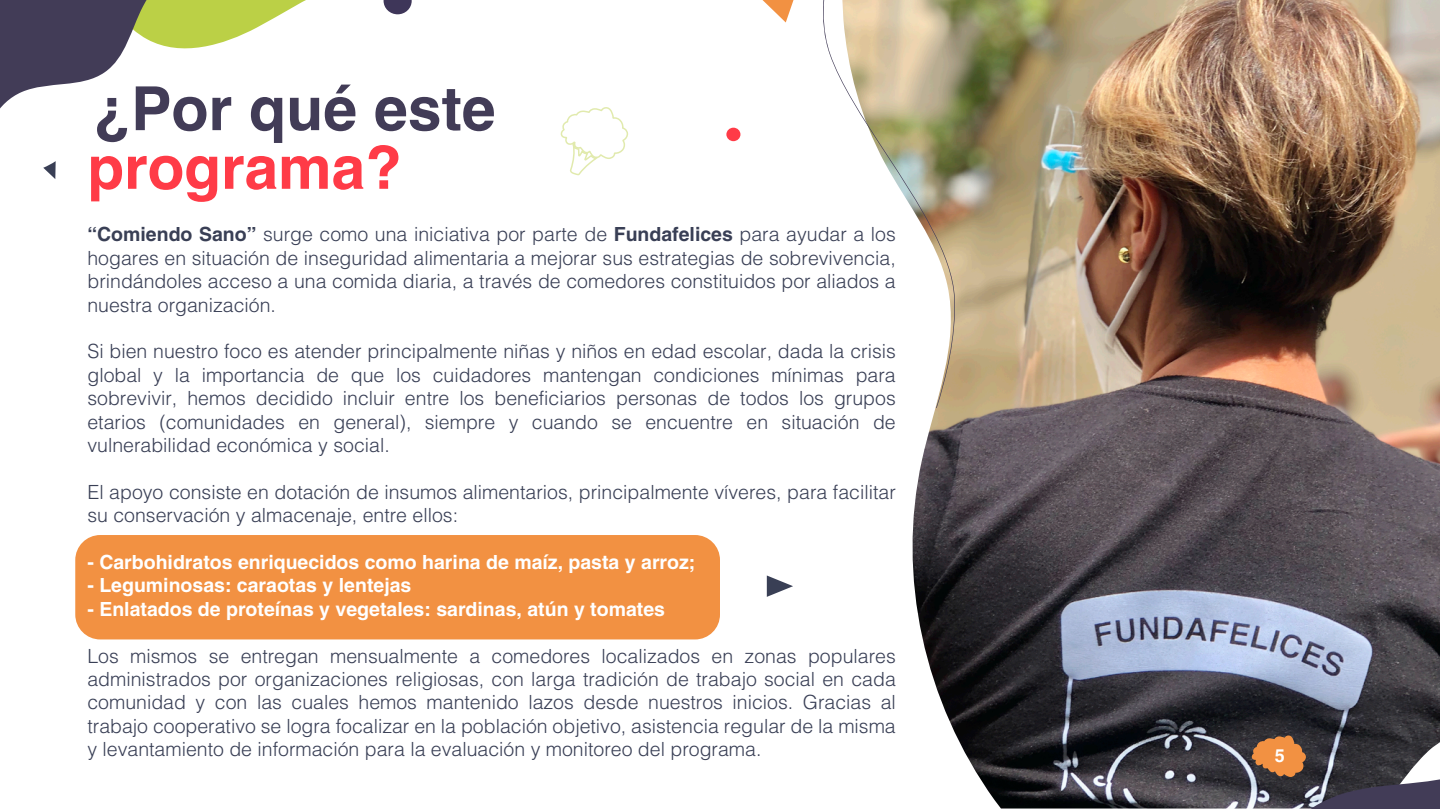
<style>
.page{position:relative;width:1440px;height:810px;background:#fff}
.page>*{position:absolute;margin:0;border:0;box-sizing:border-box;transform-origin:0 0}
.t1{font:700 60.75px "Helvetica";color:#423c57}
.t2{font:700 60.15px "Helvetica";color:#ff3b47}
.t3{font:300 19.5px/23.4px "Helvetica LT Std";color:#393f55;text-align:justify}
.t4{font:700 19.5px "Helvetica LT Std";color:#fff}
.t5{font:700 18px "Helvetica";color:#fff}
.s1{font-weight:700}
</style>
<div class="page">
<img style="left:912px;top:0;width:528px;height:809px">
<div style="left:726px;top:128px;width:14px;height:13px;background:#ff3b47;border-radius:50%"></div>
<svg style="left:0;top:0;width:306px;height:109px"></svg>
<svg style="left:43px;top:161px;width:13px;height:18px"></svg>
<svg style="left:767px;top:575px;width:26px;height:22px"></svg>
<div style="left:75px;top:535px;width:645px;height:104px;background:#f29142;border-radius:25px"></div>
<svg style="left:1251px;top:735px;width:189px;height:74px;background:#5f5354"></svg>
<svg style="left:384px;top:0;width:28px;height:14px"></svg>
<svg style="left:763px;top:0;width:31px;height:22px"></svg>
<svg style="left:561px;top:107px;width:67px;height:68px"></svg>
<svg style="left:823px;top:0;width:133px;height:408px"></svg>
<h1 class="t1" style="left:94px;top:72px;width:403px">¿Por qué este</h1>
<h2 class="t2" style="left:87px;top:131px;width:316px">programa?</h2>
<p class="t3" style="left:87px;top:223px;width:810px"><span class="s1">“Comiendo Sano”</span> surge como una iniciativa por parte de <span class="s1">Fundafelices</span> para ayudar a los hogares en situación de inseguridad alimentaria a mejorar sus estrategias de sobrevivencia, brindándoles acceso a una comida diaria, a través de comedores constituidos por aliados a nuestra organización.</p>
<p class="t3" style="left:87px;top:340px;width:810px">Si bien nuestro foco es atender principalmente niñas y niños en edad escolar, dada la crisis global y la importancia de que los cuidadores mantengan condiciones mínimas para sobrevivir, hemos decidido incluir entre los beneficiarios personas de todos los grupos etarios (comunidades en general), siempre y cuando se encuentre en situación de vulnerabilidad económica y social.</p>
<p class="t3" style="left:87px;top:480px;width:810px">El apoyo consiste en dotación de insumos alimentarios, principalmente víveres, para facilitar su conservación y almacenaje, entre ellos:</p>
<p class="t4" style="left:87px;top:550px;width:609px">- Carbohidratos enriquecidos como harina de maíz, pasta y arroz;</p>
<p class="t4" style="left:87px;top:574px;width:326px">- Leguminosas: caraotas y lentejas</p>
<p class="t4" style="left:87px;top:597px;width:579px">- Enlatados de proteínas y vegetales: sardinas, atún y tomates</p>
<p class="t3" style="left:87px;top:644px;width:810px">Los mismos se entregan mensualmente a comedores localizados en zonas populares administrados por organizaciones religiosas, con larga tradición de trabajo social en cada comunidad y con las cuales hemos mantenido lazos desde nuestros inicios. Gracias al trabajo cooperativo se logra focalizar en la población objetivo, asistencia regular de la misma y levantamiento de información para la evaluación y monitoreo del programa.</p>
<p class="t5" style="left:1275px;top:744px;width:12px">5</p>
</div>
